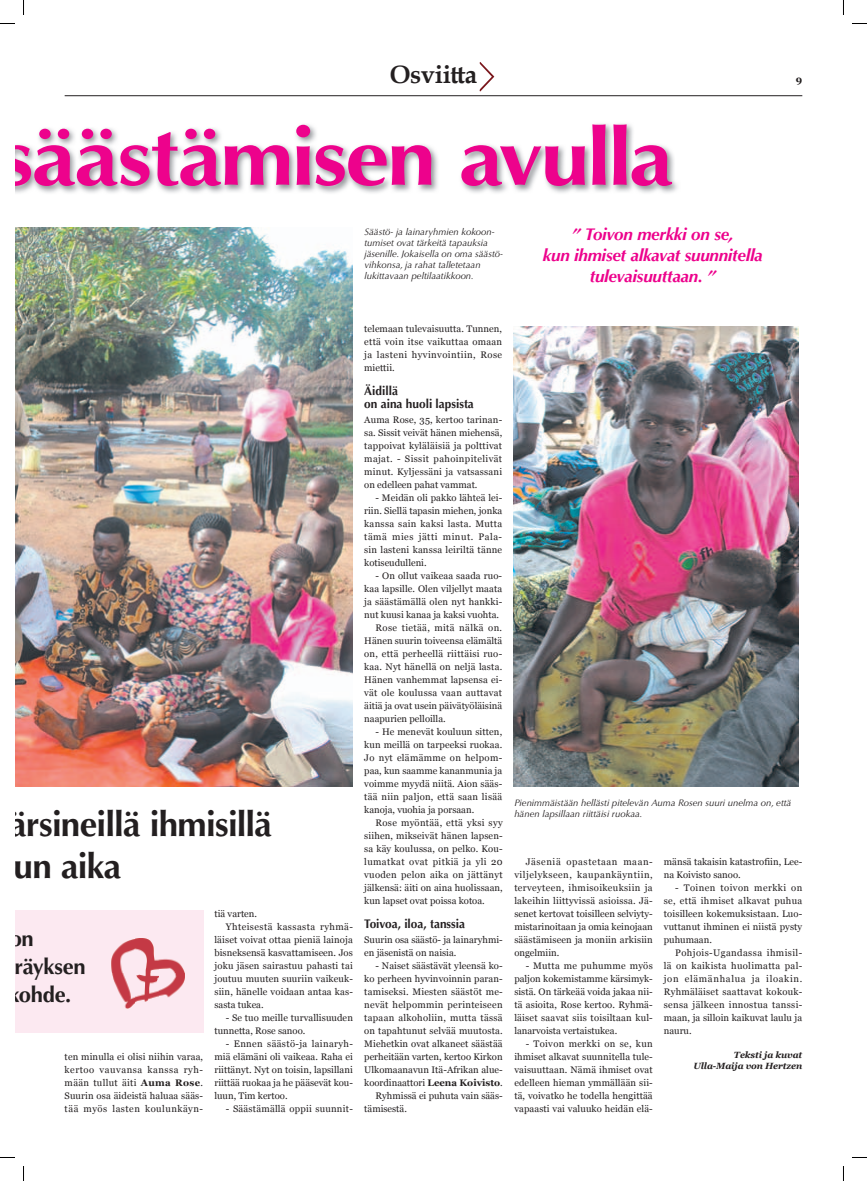
<style>
.page{position:relative;width:867px;height:1181px;background:#fff}
.page>*{position:absolute;margin:0;border:0;box-sizing:border-box;transform-origin:0 0}
.t1{font:700 80px "Optima";letter-spacing:-.025em;color:#ed028c;scale:1.1 1}
.t2{font:700 35px/42px "Optima";letter-spacing:-.02em;color:#231f20}
.t3{font:700 25px "Book Antiqua";letter-spacing:-.01em;color:#231f20}
.t4{font:700 22px/28px "Optima";letter-spacing:-.015em;color:#231f20}
.t5{font:italic 700 17px/21px "Optima";letter-spacing:-.02em;color:#ed028c;text-align:center}
.t6{font:700 12.5px/13px "Optima";color:#231f20;scale:.95 1}
.t7{font:700 10px "Georgia";color:#231f20}
.t8{font:9.5px/13px "Georgia";letter-spacing:.01em;color:#231f20;text-align:justify}
.t9{font:italic 9.5px/11px "Optima";color:#231f20}
.t10{font:9.5px "Georgia";letter-spacing:.03em;color:#231f20}
.t11{font:9.5px "Georgia";letter-spacing:.045em;color:#231f20}
.t12{font:9.5px "Georgia";letter-spacing:.04em;color:#231f20}
.t13{font:italic 700 9px/11px "Georgia";letter-spacing:-.01em;color:#231f20;text-align:right}
.s1{font-weight:700}
</style>
<div class="page">
<hr style="left:65px;top:95px;width:737px;height:1px;background:#231f20">
<img style="left:461px;top:62px;width:52px;height:35px">
<svg style="left:461px;top:65px;width:16px;height:19px"></svg>
<div style="left:15px;top:910px;width:188px;height:123px;background:#fce9f1"></div>
<img style="left:15px;top:228px;width:338px;height:558px">
<img style="left:15px;top:124px;width:663px;height:69px">
<img style="left:513px;top:326px;width:285px;height:460px">
<img style="left:111px;top:939px;width:73px;height:69px">
<svg style="left:0;top:23px;width:15px;height:1px"></svg>
<svg style="left:852px;top:23px;width:14px;height:1px"></svg>
<svg style="left:0;top:1157px;width:15px;height:1px"></svg>
<svg style="left:852px;top:1157px;width:14px;height:1px"></svg>
<svg style="left:23px;top:0;width:1px;height:15px"></svg>
<svg style="left:23px;top:1166px;width:1px;height:15px"></svg>
<svg style="left:843px;top:0;width:1px;height:15px"></svg>
<svg style="left:843px;top:1166px;width:1px;height:15px"></svg>
<h3 class="t3" style="left:389px;top:58px;width:89px">Osviitta</h3>
<h1 class="t1" style="left:-1px;top:111px;width:614px">säästämisen avulla</h1>
<p class="t9" style="left:364px;top:226px;width:140px">Säästö- ja lainaryhmien kokoon&shy;tumiset ovat tärkeitä tapauksia jäsenille. Jokaisella on oma säästö&shy;vihkonsa, ja rahat talletetaan lukittavaan peltilaatikkoon.</p>
<h3 class="t5" style="left:542px;top:224px;width:221px">” Toivon merkki on se,<br>kun ihmiset alkavat suunnitella tulevaisuuttaan. ”</h3>
<p class="t7" style="left:795px;top:74px;width:8px">9</p>
<h2 class="t2" style="left:5px;top:804px;width:269px;text-indent:-13px">kärsineillä ihmisillä lun aika</h2>
<h3 class="t4" style="left:4px;top:925px;width:83px">on eräyksen kohde.</h3>
<p class="t8" style="left:65px;top:1050px;width:140px">ten minulla ei olisi niihin varaa, kertoo vauvansa kanssa ryh&shy;mään tullut äiti <span class="s1">Auma Rose</span>.<br>Suurin osa äideistä haluaa sääs&shy;tää myös lasten koulunkäyn-</p>
<p class="t8" style="left:214px;top:907px;width:44px">tiä varten.</p>
<p class="t11" style="left:226px;top:922px;width:128px">Yhteisestä kassasta ryhmä-</p>
<p class="t8" style="left:214px;top:933px;width:140px">läiset voivat ottaa pieniä lainoja</p>
<p class="t8" style="left:214px;top:946px;width:140px">bisneksensä kasvattamiseen. Jos</p>
<p class="t8" style="left:214px;top:959px;width:140px">joku jäsen sairastuu pahasti tai</p>
<p class="t8" style="left:214px;top:972px;width:140px">joutuu muuten suuriin vaikeuk-</p>
<p class="t8" style="left:214px;top:985px;width:140px">siin, hänelle voidaan antaa kas-</p>
<p class="t8" style="left:214px;top:998px;width:51px">sasta tukea.</p>
<p class="t8" style="left:214px;top:1011px;width:140px;text-indent:11px">- Se tuo meille turvallisuuden tunnetta, Rose sanoo.</p>
<p class="t8" style="left:214px;top:1037px;width:140px;text-indent:11px">- Ennen säästö-ja lainaryh&shy;miä elämäni oli vaikeaa. Raha ei riittänyt. Nyt on toisin, lapsillani riittää ruokaa ja he pääsevät kou&shy;luun, Tim kertoo.</p>
<p class="t8" style="left:226px;top:1102px;width:128px">- Säästämällä oppii suunnit-</p>
<p class="t8" style="left:364px;top:322px;width:139px">telemaan tulevaisuutta. Tunnen, että voin itse vaikuttaa omaan ja lasteni hyvinvointiin, Rose miettii.</p>
<h3 class="t6" style="left:364px;top:384px;width:117px">Äidillä<br>on aina huoli lapsista</h3>
<p class="t8" style="left:364px;top:413px;width:139px">Auma Rose, 35, kertoo tarinan&shy;sa. Sissit veivät hänen miehensä, tappoivat kyläläisiä ja polttivat majat. - Sissit pahoinpitelivät minut. Kyljessäni ja vatsassani on edelleen pahat vammat.</p>
<p class="t8" style="left:364px;top:491px;width:139px;text-indent:11px">- Meidän oli pakko lähteä lei&shy;riin. Siellä tapasin miehen, jonka kanssa sain kaksi lasta. Mutta tämä mies jätti minut. Pala&shy;sin lasteni kanssa leiriltä tänne kotiseudulleni.</p>
<p class="t8" style="left:375px;top:569px;width:128px">- On ollut vaikeaa saada ruo-</p>
<p class="t8" style="left:364px;top:582px;width:139px">kaa lapsille. Olen viljellyt maata</p>
<p class="t8" style="left:364px;top:595px;width:139px">ja säästämällä olen nyt hankki-</p>
<p class="t8" style="left:364px;top:608px;width:136px">nut kuusi kanaa ja kaksi vuohta.</p>
<p class="t12" style="left:375px;top:622px;width:128px">Rose tietää, mitä nälkä on.</p>
<p class="t8" style="left:364px;top:634px;width:139px">Hänen suurin toiveensa elämältä</p>
<p class="t8" style="left:364px;top:647px;width:139px">on, että perheellä riittäisi ruo-</p>
<p class="t8" style="left:364px;top:660px;width:139px">kaa. Nyt hänellä on neljä lasta.</p>
<p class="t8" style="left:364px;top:673px;width:139px">Hänen vanhemmat lapsensa ei-</p>
<p class="t10" style="left:364px;top:687px;width:139px">vät ole koulussa vaan auttavat</p>
<p class="t8" style="left:364px;top:699px;width:139px">äitiä ja ovat usein päivätyöläisinä</p>
<p class="t8" style="left:364px;top:712px;width:83px">naapurien pelloilla.</p>
<p class="t8" style="left:364px;top:725px;width:139px;text-indent:11px">- He menevät kouluun sitten, kun meillä on tarpeeksi ruokaa.<br>Jo nyt elämämme on helpom&shy;paa, kun saamme kananmunia ja voimme myydä niitä. Aion sääs&shy;tää niin paljon, että saan lisää kanoja, vuohia ja porsaan.</p>
<p class="t8" style="left:364px;top:816px;width:140px;text-indent:11px">Rose myöntää, että yksi syy siihen, mikseivät hänen lapsen&shy;sa käy koulussa, on pelko. Kou&shy;lumatkat ovat pitkiä ja yli 20 vuoden pelon aika on jättänyt jälkensä: äiti on aina huolissaan, kun lapset ovat poissa kotoa.</p>
<h3 class="t6" style="left:364px;top:917px;width:108px">Toivoa, iloa, tanssia</h3>
<p class="t8" style="left:364px;top:933px;width:140px">Suurin osa säästö- ja lainaryhmi&shy;en jäsenistä on naisia.</p>
<p class="t8" style="left:375px;top:959px;width:128px">- Naiset säästävät yleensä ko-</p>
<p class="t8" style="left:364px;top:972px;width:140px">ko perheen hyvinvoinnin paran-</p>
<p class="t8" style="left:364px;top:985px;width:140px">tamiseksi. Miesten säästöt me-</p>
<p class="t10" style="left:364px;top:999px;width:140px">nevät helpommin perinteiseen</p>
<p class="t10" style="left:364px;top:1012px;width:140px">tapaan alkoholiin, mutta tässä</p>
<p class="t8" style="left:364px;top:1024px;width:140px">on tapahtunut selvää muutosta.</p>
<p class="t8" style="left:364px;top:1037px;width:140px">Miehetkin ovat alkaneet säästää</p>
<p class="t8" style="left:364px;top:1050px;width:140px">perheitään varten, kertoo Kirkon</p>
<p class="t8" style="left:364px;top:1063px;width:140px">Ulkomaanavun Itä-Afrikan alue-</p>
<p class="t8" style="left:364px;top:1076px;width:140px">koordinaattori <span class="s1">Leena Koivisto</span>.</p>
<p class="t8" style="left:375px;top:1089px;width:128px">Ryhmissä ei puhuta vain sääs-</p>
<p class="t8" style="left:364px;top:1102px;width:44px">tämisestä.</p>
<p class="t9" style="left:514px;top:797px;width:278px">Pienimmäistään hellästi pitelevän Auma Rosen suuri unelma on, että hänen lapsillaan riittäisi ruokaa.</p>
<p class="t8" style="left:514px;top:855px;width:140px;text-indent:11px">Jäseniä opastetaan maan&shy;viljelykseen, kaupankäyntiin, terveyteen, ihmisoikeuksiin ja lakeihin liittyvissä asioissa. Jä&shy;senet kertovat toisilleen selviyty&shy;mistarinoitaan ja omia keinojaan säästämiseen ja moniin arkisiin ongelmiin.</p>
<p class="t8" style="left:514px;top:959px;width:140px;text-indent:11px">- Mutta me puhumme myös paljon kokemistamme kärsimyk&shy;sistä. On tärkeää voida jakaa nii&shy;tä asioita, Rose kertoo. Ryhmä&shy;läiset saavat siis toisiltaan kul&shy;lanarvoista vertaistukea.</p>
<p class="t8" style="left:514px;top:1037px;width:140px;text-indent:11px">- Toivon merkki on se, kun ihmiset alkavat suunnitella tule&shy;vaisuuttaan. Nämä ihmiset ovat edelleen hieman ymmällään sii&shy;tä, voivatko he todella hengittää vapaasti vai valuuko heidän elä-</p>
<p class="t8" style="left:663px;top:855px;width:140px">mänsä takaisin katastrofiin, Lee&shy;na Koivisto sanoo.</p>
<p class="t8" style="left:663px;top:881px;width:140px;text-indent:11px">- Toinen toivon merkki on se, että ihmiset alkavat puhua toisilleen kokemuksistaan. Luo&shy;vuttanut ihminen ei niistä pysty puhumaan.</p>
<p class="t8" style="left:663px;top:946px;width:140px;text-indent:11px">Pohjois-Ugandassa ihmisil&shy;lä on kaikista huolimatta pal&shy;jon elämänhalua ja iloakin.<br>Ryhmäläiset saattavat kokouk&shy;sensa jälkeen innostua tanssi&shy;maan, ja silloin kaikuvat laulu ja nauru.</p>
<p class="t13" style="left:693px;top:1049px;width:110px">Teksti ja kuvat<br>Ulla-Maija von Hertzen</p>
</div>
